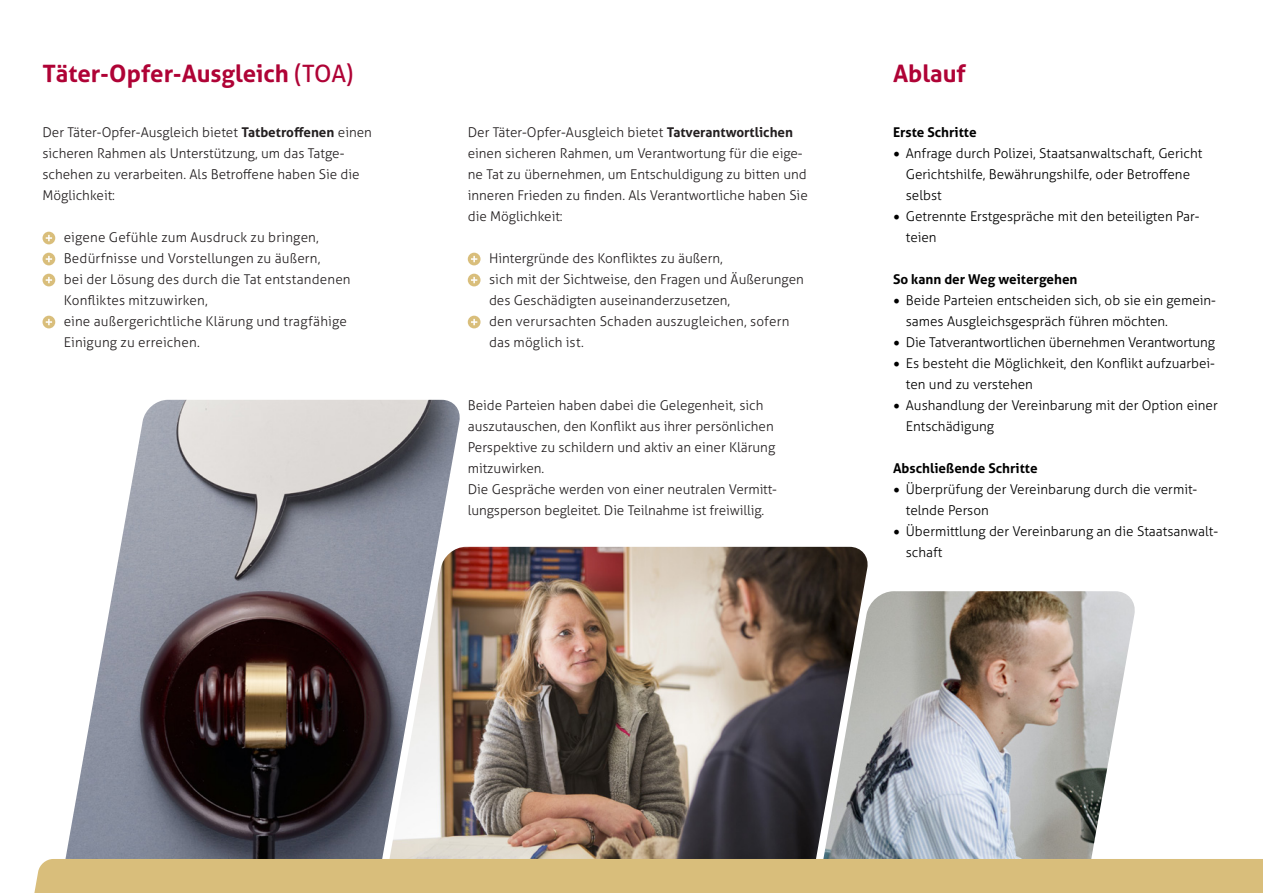
<style>
.page{position:relative;width:1263px;height:893px;background:#fff}
.page>*{position:absolute;margin:0;border:0;box-sizing:border-box;transform-origin:0 0}
.t1{font:700 24px "Aller";color:#af0336}
.t2{font:300 13.5px/21px "Aller";color:#231f20}
.t3{font:300 13.5px/21px "Aller";color:#000}
.t4{font:700 13.5px "Aller";color:#000}
.s1{font-weight:400}
.s2{font-weight:700}
.s3{font-family:"Minion Pro";font-weight:400;font-size:18px}
</style>
<div class="page">
<img style="left:461px;top:547px;width:407px;height:312px">
<img style="left:817px;top:591px;width:318px;height:268px">
<img style="left:65px;top:400px;width:396px;height:459px">
<div style="left:34px;top:859px;width:1229px;height:34px;background:#d9be7b"></div>
<div style="left:43px;top:232px;width:12px;height:12px;background:#d9be7b;border-radius:50%"></div>
<svg style="left:46px;top:235px;width:6px;height:6px"></svg>
<div style="left:43px;top:253px;width:12px;height:12px;background:#d9be7b;border-radius:50%"></div>
<svg style="left:46px;top:256px;width:6px;height:6px"></svg>
<div style="left:43px;top:274px;width:12px;height:12px;background:#d9be7b;border-radius:50%"></div>
<svg style="left:46px;top:277px;width:6px;height:6px"></svg>
<div style="left:43px;top:316px;width:12px;height:12px;background:#d9be7b;border-radius:50%"></div>
<svg style="left:46px;top:319px;width:6px;height:6px"></svg>
<div style="left:468px;top:253px;width:12px;height:12px;background:#d9be7b;border-radius:50%"></div>
<svg style="left:471px;top:256px;width:6px;height:6px"></svg>
<div style="left:468px;top:274px;width:12px;height:12px;background:#d9be7b;border-radius:50%"></div>
<svg style="left:471px;top:277px;width:6px;height:6px"></svg>
<div style="left:468px;top:316px;width:12px;height:12px;background:#d9be7b;border-radius:50%"></div>
<svg style="left:471px;top:319px;width:6px;height:6px"></svg>
<p class="t1" style="left:43px;top:58px;width:313px">Täter-Opfer-Ausgleich <span class="s1">(TOA)</span></p>
<p class="t2" style="left:43px;top:122px;width:331px">Der Täter-Opfer-Ausgleich bietet <span class="s2">Tatbetroffenen</span> einen sicheren Rahmen als Unterstützung, um das Tatge&shy;schehen zu verarbeiten. Als Betroffene haben Sie die Möglichkeit:</p>
<p class="t2" style="left:64px;top:227px;width:257px">eigene Gefühle zum Ausdruck zu bringen,</p>
<p class="t2" style="left:64px;top:248px;width:258px">Bedürfnisse und Vorstellungen zu äußern,</p>
<p class="t2" style="left:64px;top:269px;width:288px">bei der Lösung des durch die Tat entstandenen<br>Konfliktes mitzuwirken,</p>
<p class="t2" style="left:64px;top:311px;width:285px">eine außergerichtliche Klärung und tragfähige<br>Einigung zu erreichen.</p>
<p class="t2" style="left:468px;top:122px;width:341px">Der Täter-Opfer-Ausgleich bietet <span class="s2">Tatverantwortlichen </span>einen sicheren Rahmen, um Verantwortung für die eige&shy;ne Tat zu übernehmen, um Entschuldigung zu bitten und inneren Frieden zu finden. Als Verantwortliche haben Sie die Möglichkeit:</p>
<p class="t2" style="left:489px;top:248px;width:235px">Hintergründe des Konfliktes zu äußern,</p>
<p class="t2" style="left:489px;top:269px;width:316px">sich mit der Sichtweise, den Fragen und Äußerungen des Geschädigten auseinanderzusetzen,</p>
<p class="t2" style="left:489px;top:311px;width:302px">den verursachten Schaden auszugleichen, sofern das möglich ist.</p>
<p class="t2" style="left:468px;top:395px;width:309px">Beide Parteien haben dabei die Gelegenheit, sich auszutauschen, den Konflikt aus ihrer persönlichen Perspektive zu schildern und aktiv an einer Klärung mitzuwirken.</p>
<p class="t2" style="left:468px;top:479px;width:311px">Die Gespräche werden von einer neutralen Vermitt&shy;lungsperson begleitet. Die Teilnahme ist freiwillig.</p>
<p class="t1" style="left:893px;top:58px;width:74px">Ablauf</p>
<p class="t4" style="left:893px;top:124px;width:85px">Erste Schritte</p>
<p class="t3" style="left:906px;top:143px;width:298px;text-indent:-13px"><span class="s3">•</span> Anfrage durch Polizei, Staatsanwaltschaft, Gericht<br>Gerichtshilfe, Bewährungshilfe, oder Betroffene selbst</p>
<p class="t3" style="left:906px;top:206px;width:295px;text-indent:-13px"><span class="s3">•</span> Getrennte Erstgespräche mit den beteiligten Par&shy;teien</p>
<p class="t4" style="left:893px;top:271px;width:186px">So kann der Weg weitergehen</p>
<p class="t3" style="left:906px;top:290px;width:312px;text-indent:-13px"><span class="s3">•</span> Beide Parteien entscheiden sich, ob sie ein gemein&shy;sames Ausgleichsgespräch führen möchten.</p>
<p class="t3" style="left:893px;top:332px;width:324px"><span class="s3">•</span> Die Tatverantwortlichen übernehmen Verantwortung</p>
<p class="t3" style="left:906px;top:353px;width:311px;text-indent:-13px"><span class="s3">•</span> Es besteht die Möglichkeit, den Konflikt aufzuarbei&shy;ten und zu verstehen</p>
<p class="t3" style="left:906px;top:395px;width:313px;text-indent:-13px"><span class="s3">•</span> Aushandlung der Vereinbarung mit der Option einer<br>Entschädigung</p>
<p class="t4" style="left:893px;top:460px;width:146px">Abschließende Schritte</p>
<p class="t3" style="left:906px;top:479px;width:293px;text-indent:-13px"><span class="s3">•</span> Überprüfung der Vereinbarung durch die vermit&shy;telnde Person</p>
<p class="t3" style="left:906px;top:521px;width:314px;text-indent:-13px"><span class="s3">•</span> Übermittlung der Vereinbarung an die Staatsanwalt&shy;schaft</p>
</div>
